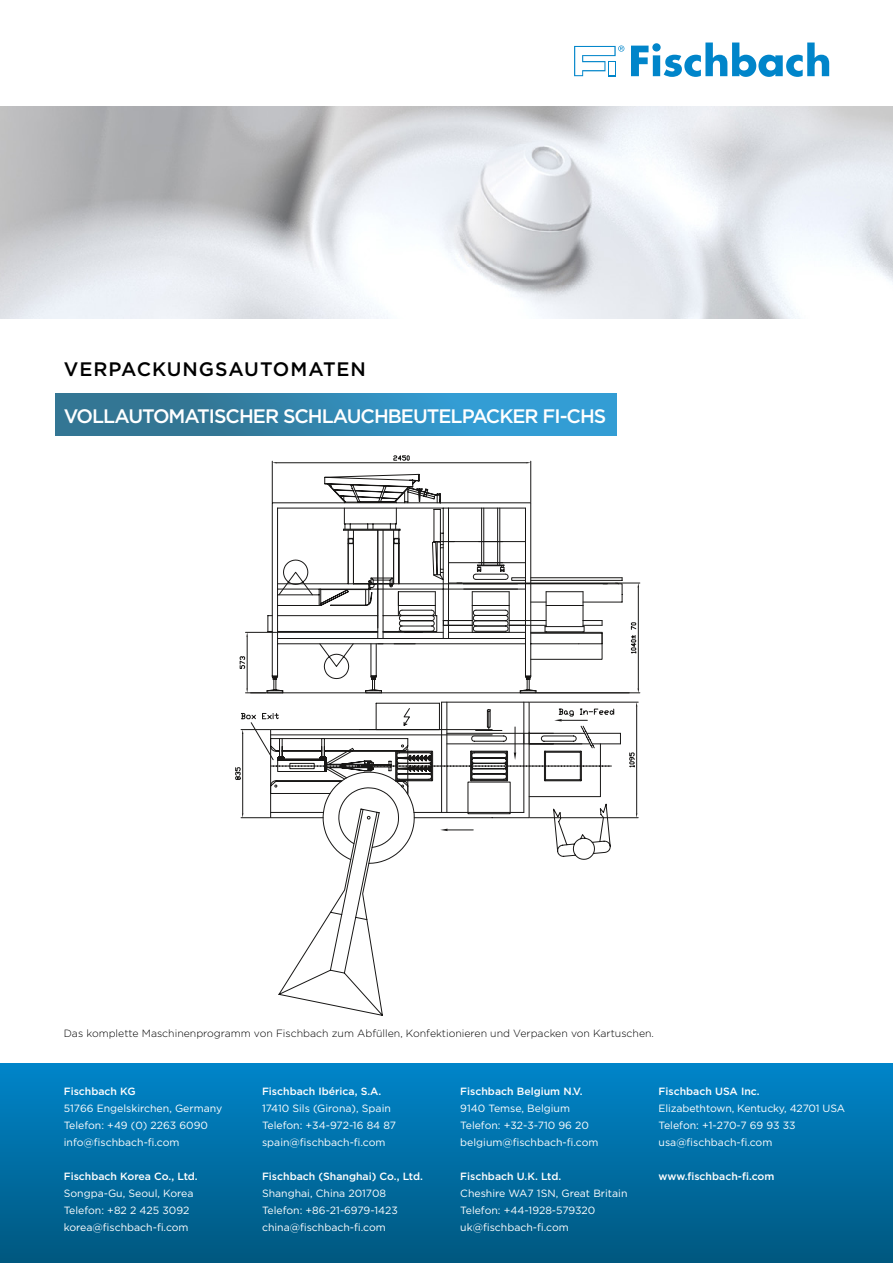
<style>
.page{position:relative;width:893px;height:1263px;background:#fff}
.page>*{position:absolute;margin:0;border:0;box-sizing:border-box;transform-origin:0 0}
.t1{font:500 19.5px "Gotham";letter-spacing:-.05em;color:#fff}
.t2{font:500 19.5px "Gotham";letter-spacing:.05em;color:#000}
.t3{font:10.5px/17px "Gotham";color:#fff}
.t4{font:500 10.5px "Gotham";color:#fff}
.t5{font:300 10.5px "Gotham";color:#000}
</style>
<div class="page">
<div style="left:0;top:1063px;width:893px;height:200px;background:linear-gradient(to bottom,#0085ca,#00587f)"></div>
<img style="left:0;top:106px;width:893px;height:213px">
<svg style="left:631px;top:43px;width:198px;height:34px"></svg>
<svg style="left:574px;top:46px;width:50px;height:30px"></svg>
<div style="left:55px;top:393px;width:562px;height:43px;background:linear-gradient(to right,#336e87,#33a4e0)"></div>
<svg style="left:240px;top:455px;width:400px;height:238px"></svg>
<hr style="left:251px;top:692px;width:378px;height:1px;background:#181716">
<svg style="left:278px;top:701px;width:333px;height:315px"></svg>
<hr style="left:530px;top:702px;width:108px;height:1px;background:#181716">
<hr style="left:530px;top:817px;width:108px;height:1px;background:#181716">
<svg style="left:235px;top:702px;width:402px;height:162px"></svg>
<h1 class="t2" style="left:64px;top:358px;width:304px">VERPACKUNGSAUTOMATEN</h1>
<h1 class="t1" style="left:64px;top:405px;width:544px">VOLLAUTOMATISCHER SCHLAUCHBEUTELPACKER FI-CHS</h1>
<p class="t5" style="left:64px;top:1027px;width:592px">Das komplette Maschinenprogramm von Fischbach zum Abfüllen, Konfektionieren und Verpacken von Kartuschen.</p>
<p class="t4" style="left:64px;top:1085px;width:73px">Fischbach KG</p>
<p class="t3" style="left:64px;top:1100px;width:160px">51766 Engelskirchen, Germany<br>Telefon: +49 (0) 2263 6090 info@fischbach-fi.com</p>
<p class="t4" style="left:64px;top:1170px;width:135px">Fischbach Korea Co., Ltd.</p>
<p class="t3" style="left:64px;top:1185px;width:131px">Songpa-Gu, Seoul, Korea<br>Telefon: +82 2 425 3092 korea@fischbach-fi.com</p>
<p class="t4" style="left:262px;top:1085px;width:121px">Fischbach Ibérica, S.A.</p>
<p class="t3" style="left:262px;top:1100px;width:136px">17410 Sils (Girona), Spain<br>Telefon: +34-972-16 84 87 spain@fischbach-fi.com</p>
<p class="t4" style="left:262px;top:1170px;width:162px">Fischbach (Shanghai) Co., Ltd.</p>
<p class="t3" style="left:262px;top:1185px;width:137px">Shanghai, China 201708<br>Telefon: +86-21-6979-1423 china@fischbach-fi.com</p>
<p class="t4" style="left:460px;top:1085px;width:124px">Fischbach Belgium N.V.</p>
<p class="t3" style="left:460px;top:1100px;width:140px">9140 Temse, Belgium<br>Telefon: +32-3-710 96 20 belgium@fischbach-fi.com</p>
<p class="t4" style="left:460px;top:1170px;width:103px">Fischbach U.K. Ltd.</p>
<p class="t3" style="left:460px;top:1185px;width:169px">Cheshire WA7 1SN, Great Britain<br>Telefon: +44-1928-579320 uk@fischbach-fi.com</p>
<p class="t4" style="left:659px;top:1085px;width:103px">Fischbach USA Inc.</p>
<p class="t3" style="left:659px;top:1100px;width:188px">Elizabethtown, Kentucky, 42701 USA<br>Telefon: +1-270-7 69 93 33 usa@fischbach-fi.com</p>
<p class="t4" style="left:659px;top:1170px;width:117px">www.fischbach-fi.com</p>
</div>
